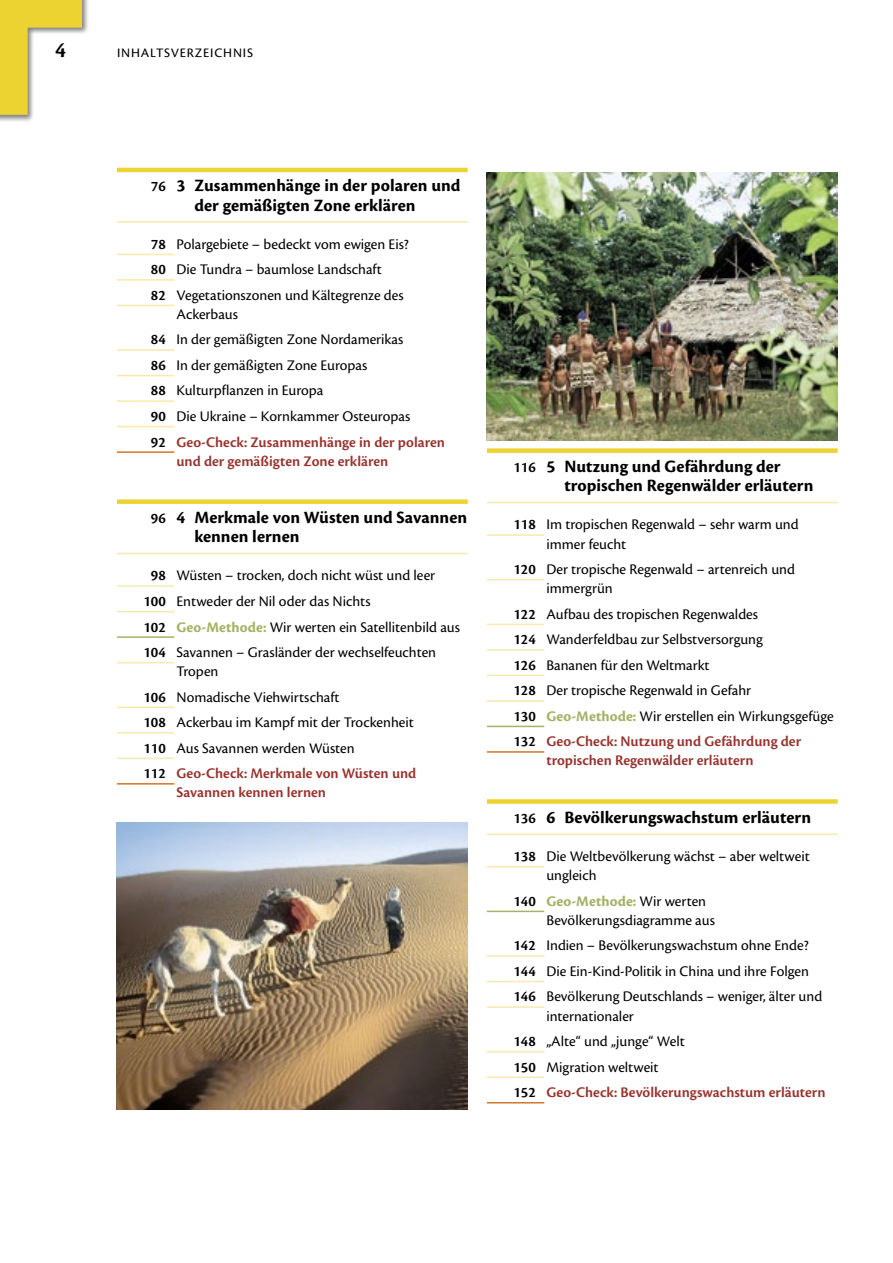
<style>
.page{position:relative;width:893px;height:1263px;background:#fff}
.page>*{position:absolute;margin:0;border:0;box-sizing:border-box;transform-origin:0 0}
._91_Seitenzahl{font:600 22.5px "Cronos Pro";color:#000}
._61_Inhalt_Stufe_1{font:700 18px/19.2px "Cronos Pro";color:#000}
._62_Inhalt_Stufe_2{font:15.3px/19.2px "Cronos Pro";color:#000}
._62_2_Inhalt_Stufe_2{font:600 15.3px/19.2px "Cronos Pro";color:#98332d}
._62_1_Inhalt_Stufe_2{font:15.3px/19.2px "Cronos Pro";color:#000}
._92_Kolumnentitel{font:13.5px "Cronos Pro Capt";letter-spacing:.06em;color:#000}
.s1{font-weight:600;font-size:15.3px}
.s2{font-weight:600}
.s3{color:#000}
.s4{font-weight:700;color:#a4b365}
</style>
<div class="page">
<hr style="left:117px;top:168px;width:351px;height:4px;background:#edd331">
<hr style="left:117px;top:221px;width:351px;height:2px;background:#f7eaaa">
<hr style="left:117px;top:254px;width:57px;height:1px;background:#f7eaaa">
<hr style="left:117px;top:279px;width:57px;height:2px;background:#f7eaaa">
<hr style="left:117px;top:305px;width:57px;height:1px;background:#f7eaaa">
<hr style="left:117px;top:349px;width:57px;height:2px;background:#f7eaaa">
<hr style="left:117px;top:375px;width:57px;height:1px;background:#f7eaaa">
<hr style="left:117px;top:400px;width:57px;height:2px;background:#f7eaaa">
<hr style="left:117px;top:426px;width:57px;height:1px;background:#f7eaaa">
<hr style="left:117px;top:451px;width:57px;height:2px;background:#d27626">
<div style="left:117px;top:499px;width:351px;height:5px;background:#edd331"></div>
<hr style="left:117px;top:553px;width:351px;height:1px;background:#f7eaaa">
<hr style="left:117px;top:585px;width:57px;height:2px;background:#f7eaaa">
<hr style="left:117px;top:611px;width:57px;height:1px;background:#f7eaaa">
<hr style="left:117px;top:636px;width:57px;height:2px;background:#a4b365">
<hr style="left:117px;top:662px;width:57px;height:1px;background:#f7eaaa">
<hr style="left:117px;top:706px;width:57px;height:2px;background:#f7eaaa">
<hr style="left:117px;top:732px;width:57px;height:1px;background:#f7eaaa">
<hr style="left:117px;top:757px;width:57px;height:2px;background:#f7eaaa">
<hr style="left:117px;top:783px;width:57px;height:1px;background:#d27626">
<div style="left:487px;top:448px;width:351px;height:5px;background:#edd331"></div>
<hr style="left:487px;top:502px;width:351px;height:1px;background:#f7eaaa">
<hr style="left:487px;top:534px;width:57px;height:2px;background:#f7eaaa">
<hr style="left:487px;top:579px;width:57px;height:1px;background:#f7eaaa">
<hr style="left:487px;top:624px;width:57px;height:1px;background:#f7eaaa">
<hr style="left:487px;top:649px;width:57px;height:2px;background:#f7eaaa">
<hr style="left:487px;top:675px;width:57px;height:1px;background:#f7eaaa">
<hr style="left:487px;top:700px;width:57px;height:2px;background:#f7eaaa">
<hr style="left:487px;top:726px;width:57px;height:1px;background:#a4b365">
<hr style="left:487px;top:751px;width:57px;height:2px;background:#d27626">
<div style="left:487px;top:799px;width:351px;height:5px;background:#edd331"></div>
<hr style="left:487px;top:833px;width:351px;height:2px;background:#f7eaaa">
<hr style="left:487px;top:866px;width:57px;height:1px;background:#f7eaaa">
<hr style="left:487px;top:911px;width:57px;height:1px;background:#a4b365">
<hr style="left:487px;top:955px;width:57px;height:2px;background:#f7eaaa">
<hr style="left:487px;top:981px;width:57px;height:1px;background:#f7eaaa">
<hr style="left:487px;top:1006px;width:57px;height:2px;background:#f7eaaa">
<hr style="left:487px;top:1051px;width:57px;height:1px;background:#f7eaaa">
<hr style="left:487px;top:1076px;width:57px;height:2px;background:#f7eaaa">
<hr style="left:487px;top:1102px;width:57px;height:1px;background:#d27626">
<img style="left:487px;top:172px;width:351px;height:268px">
<img style="left:117px;top:823px;width:351px;height:287px">
<div style="left:0;top:0;width:89px;height:122px;background:#000;opacity:.5"></div>
<svg style="left:0;top:0;width:82px;height:115px"></svg>
<p class="_91_Seitenzahl" style="left:55px;top:37px;width:12px">4</p>
<p class="_92_Kolumnentitel" style="left:117px;top:45px;width:137px">INHALTSVERZEICHNIS</p>
<p class="_61_Inhalt_Stufe_1" style="left:151px;top:176px;width:311px;text-align:center"><span class="s1">76</span> 3 Zusammenhänge in der polaren und der gemäßigten Zone erklären</p>
<p class="_62_Inhalt_Stufe_2" style="left:151px;top:234px;width:259px"><span class="s2">78</span> Polargebiete – bedeckt vom ewigen Eis?</p>
<p class="_62_Inhalt_Stufe_2" style="left:151px;top:260px;width:232px"><span class="s2">80</span> Die Tundra – baumlose Landschaft</p>
<p class="_62_Inhalt_Stufe_2" style="left:176px;top:285px;width:229px;text-indent:-26px"><span class="s2">82</span> Vegetationszonen und Kältegrenze des<br>Ackerbaus</p>
<p class="_62_Inhalt_Stufe_2" style="left:151px;top:330px;width:254px"><span class="s2">84</span> In der gemäßigten Zone Nordamerikas</p>
<p class="_62_Inhalt_Stufe_2" style="left:151px;top:356px;width:218px"><span class="s2">86</span> In der gemäßigten Zone Europas</p>
<p class="_62_Inhalt_Stufe_2" style="left:151px;top:381px;width:174px"><span class="s2">88</span> Kulturpflanzen in Europa</p>
<p class="_62_Inhalt_Stufe_2" style="left:151px;top:407px;width:261px"><span class="s2">90</span> Die Ukraine – Kornkammer Osteuropas</p>
<p class="_62_2_Inhalt_Stufe_2" style="left:176px;top:432px;width:270px;text-indent:-26px"><span class="s3">92</span> Geo-Check: Zusammenhänge in der polaren und der gemäßigten Zone erklären</p>
<p class="_61_Inhalt_Stufe_1" style="left:194px;top:508px;width:274px;text-indent:-44px"><span class="s1">96</span> 4 Merkmale von Wüsten und Savannen kennen lernen</p>
<p class="_62_Inhalt_Stufe_2" style="left:151px;top:566px;width:286px"><span class="s2">98</span> Wüsten – trocken, doch nicht wüst und leer</p>
<p class="_62_Inhalt_Stufe_2" style="left:143px;top:592px;width:229px"><span class="s2">100</span> Entweder der Nil oder das Nichts</p>
<p class="_62_1_Inhalt_Stufe_2" style="left:143px;top:617px;width:318px"><span class="s2">102</span> <span class="s4">Geo-Methode:</span> Wir werten ein Satellitenbild aus</p>
<p class="_62_Inhalt_Stufe_2" style="left:176px;top:643px;width:261px;text-indent:-33px"><span class="s2">104</span> Savannen – Grasländer der wechselfeuchten<br>Tropen</p>
<p class="_62_Inhalt_Stufe_2" style="left:143px;top:687px;width:198px"><span class="s2">106</span> Nomadische Viehwirtschaft</p>
<p class="_62_Inhalt_Stufe_2" style="left:143px;top:713px;width:272px"><span class="s2">108</span> Ackerbau im Kampf mit der Trockenheit</p>
<p class="_62_Inhalt_Stufe_2" style="left:143px;top:738px;width:213px"><span class="s2">110</span> Aus Savannen werden Wüsten</p>
<p class="_62_2_Inhalt_Stufe_2" style="left:176px;top:764px;width:241px;text-indent:-33px"><span class="s3">112</span> Geo-Check: Merkmale von Wüsten und<br>Savannen kennen lernen</p>
<p class="_61_Inhalt_Stufe_1" style="left:564px;top:457px;width:251px;text-indent:-51px"><span class="s1">116</span> 5 Nutzung und Gefährdung der tropischen Regenwälder erläutern</p>
<p class="_62_Inhalt_Stufe_2" style="left:546px;top:515px;width:254px;text-indent:-33px"><span class="s2">118</span> Im tropischen Regenwald – sehr warm und immer feucht</p>
<p class="_62_Inhalt_Stufe_2" style="left:546px;top:560px;width:250px;text-indent:-33px"><span class="s2">120</span> Der tropische Regenwald – artenreich und immergrün</p>
<p class="_62_Inhalt_Stufe_2" style="left:513px;top:604px;width:246px"><span class="s2">122</span> Aufbau des tropischen Regenwaldes</p>
<p class="_62_Inhalt_Stufe_2" style="left:513px;top:630px;width:251px"><span class="s2">124</span> Wanderfeldbau zur Selbstversorgung</p>
<p class="_62_Inhalt_Stufe_2" style="left:513px;top:655px;width:198px"><span class="s2">126</span> Bananen für den Weltmarkt</p>
<p class="_62_Inhalt_Stufe_2" style="left:513px;top:681px;width:239px"><span class="s2">128</span> Der tropische Regenwald in Gefahr</p>
<p class="_62_1_Inhalt_Stufe_2" style="left:513px;top:706px;width:322px"><span class="s2">130</span> <span class="s4">Geo-Methode:</span> Wir erstellen ein Wirkungsgefüge</p>
<p class="_62_2_Inhalt_Stufe_2" style="left:546px;top:732px;width:256px;text-indent:-33px"><span class="s3">132</span> Geo-Check: Nutzung und Gefährdung der tropischen Regenwälder erläutern</p>
<p class="_61_Inhalt_Stufe_1" style="left:513px;top:808px;width:299px"><span class="s1">136</span> 6 Bevölkerungswachstum erläutern</p>
<p class="_62_Inhalt_Stufe_2" style="left:546px;top:847px;width:265px;text-indent:-33px"><span class="s2">138</span> Die Weltbevölkerung wächst – aber weltweit ungleich</p>
<p class="_62_1_Inhalt_Stufe_2" style="left:546px;top:891px;width:170px;text-indent:-33px"><span class="s2">140</span> <span class="s4">Geo-Methode:</span> Wir werten<br>Bevölkerungsdiagramme aus</p>
<p class="_62_Inhalt_Stufe_2" style="left:513px;top:936px;width:297px"><span class="s2">142</span> Indien – Bevölkerungswachstum ohne Ende?</p>
<p class="_62_Inhalt_Stufe_2" style="left:513px;top:962px;width:297px"><span class="s2">144</span> Die Ein-Kind-Politik in China und ihre Folgen</p>
<p class="_62_Inhalt_Stufe_2" style="left:546px;top:987px;width:277px;text-indent:-33px"><span class="s2">146</span> Bevölkerung Deutschlands – weniger, älter und internationaler</p>
<p class="_62_Inhalt_Stufe_2" style="left:513px;top:1032px;width:173px"><span class="s2">148</span> „Alte“ und „junge“ Welt</p>
<p class="_62_Inhalt_Stufe_2" style="left:513px;top:1057px;width:147px"><span class="s2">150</span> Migration weltweit</p>
<p class="_62_2_Inhalt_Stufe_2" style="left:513px;top:1083px;width:314px"><span class="s3">152</span> Geo-Check: Bevölkerungswachstum erläutern</p>
</div>
